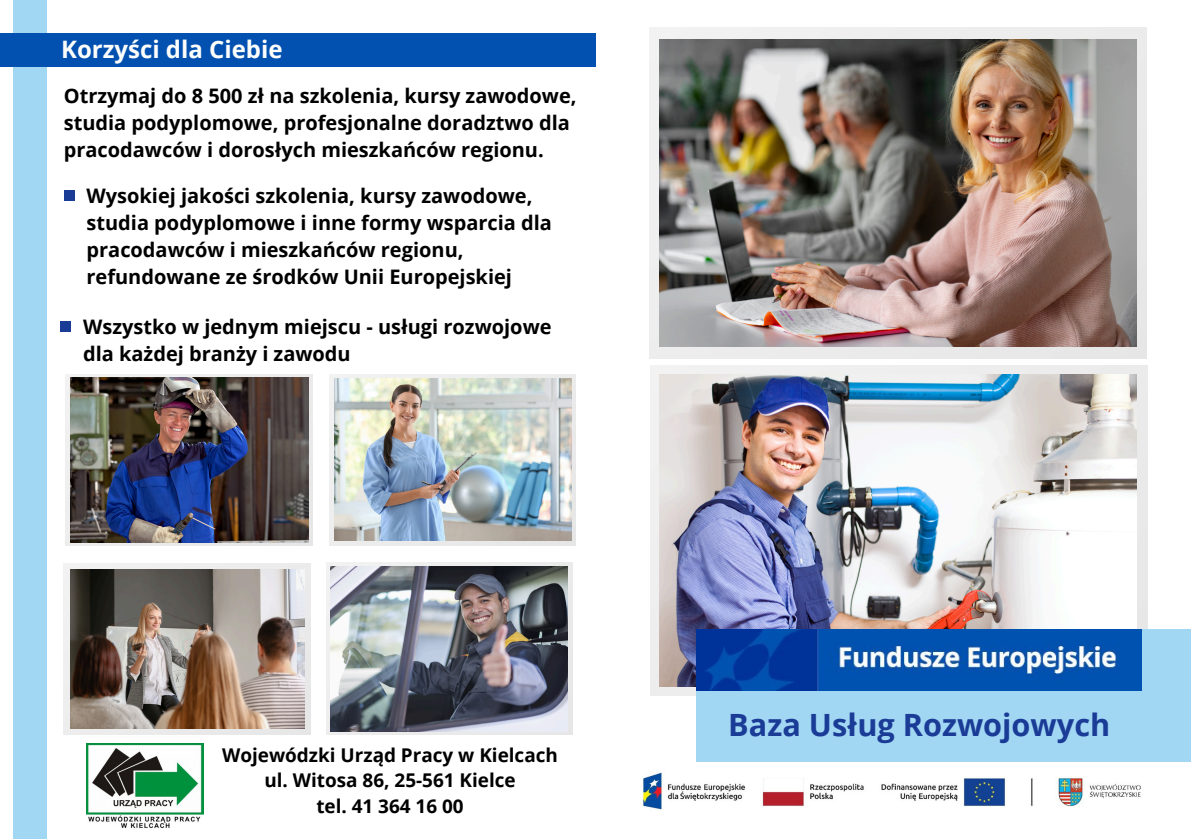
<style>
.page{position:relative;width:1191px;height:839px;background:#fff}
.page>*{position:absolute;margin:0;border:0;box-sizing:border-box;transform-origin:0 0}
.t1{font:700 30.6px "Open Sans";color:#1a3b96}
.t2{font:700 24px "Open Sans";color:#fdfdfc}
.t3{font:700 20px/27px "Open Sans";color:#000}
.t4{font:700 19px "Open Sans";color:#000}
</style>
<div class="page">
<img style="left:642px;top:772px;width:499px;height:38px">
<div style="left:13px;top:0;width:34px;height:838px;background:#a2d7f4"></div>
<div style="left:0;top:33px;width:595px;height:33px;background:#0251b0"></div>
<div style="left:64px;top:190px;width:11px;height:10px;background:#1a3b96"></div>
<div style="left:60px;top:321px;width:11px;height:10px;background:#1a3b96"></div>
<div style="left:650px;top:365px;width:498px;height:331px;background:#eee"></div>
<img style="left:660px;top:374px;width:477px;height:312px">
<div style="left:696px;top:629px;width:494px;height:133px;background:#a2d7f4"></div>
<img style="left:696px;top:629px;width:446px;height:61px">
<div style="left:649px;top:28px;width:498px;height:330px;background:#ececec"></div>
<img style="left:660px;top:39px;width:477px;height:308px">
<div style="left:64px;top:563px;width:246px;height:171px;background:#ececec"></div>
<img style="left:70px;top:569px;width:234px;height:159px">
<svg style="left:66px;top:374px;width:246px;height:171px;fill:#ececec"></svg>
<img style="left:70px;top:377px;width:239px;height:165px">
<img style="left:87px;top:743px;width:117px;height:85px">
<svg style="left:330px;top:374px;width:246px;height:171px;fill:#ebebeb"></svg>
<img style="left:335px;top:378px;width:237px;height:162px">
<svg style="left:326px;top:562px;width:247px;height:172px;fill:#ececed"></svg>
<img style="left:331px;top:566px;width:237px;height:165px">
<p class="t2" style="left:61px;top:32px;width:223px">Korzyści dla Ciebie</p>
<p class="t3" style="left:64px;top:82px;width:514px">Otrzymaj do 8 500 zł na szkolenia, kursy zawodowe, studia podyplomowe, profesjonalne doradztwo dla pracodawców i dorosłych mieszkańców regionu.</p>
<p class="t3" style="left:87px;top:181px;width:467px">Wysokiej jakości szkolenia, kursy zawodowe, studia podyplomowe i inne formy wsparcia dla pracodawców i mieszkańców regionu, refundowane ze środków Unii Europejskiej</p>
<p class="t3" style="left:83px;top:312px;width:470px">Wszystko w jednym miejscu - usługi rozwojowe dla każdej branży i zawodu</p>
<p class="t4" style="left:222px;top:741px;width:337px">Wojewódzki Urząd Pracy w Kielcach</p>
<h1 class="t4" style="left:264px;top:766px;width:253px">ul. Witosa 86, 25-561 Kielce</h1>
<p class="t4" style="left:316px;top:792px;width:149px">tel. 41 364 16 00</p>
<p class="t1" style="left:728px;top:703px;width:384px">Baza Usług Rozwojowych</p>
</div>
